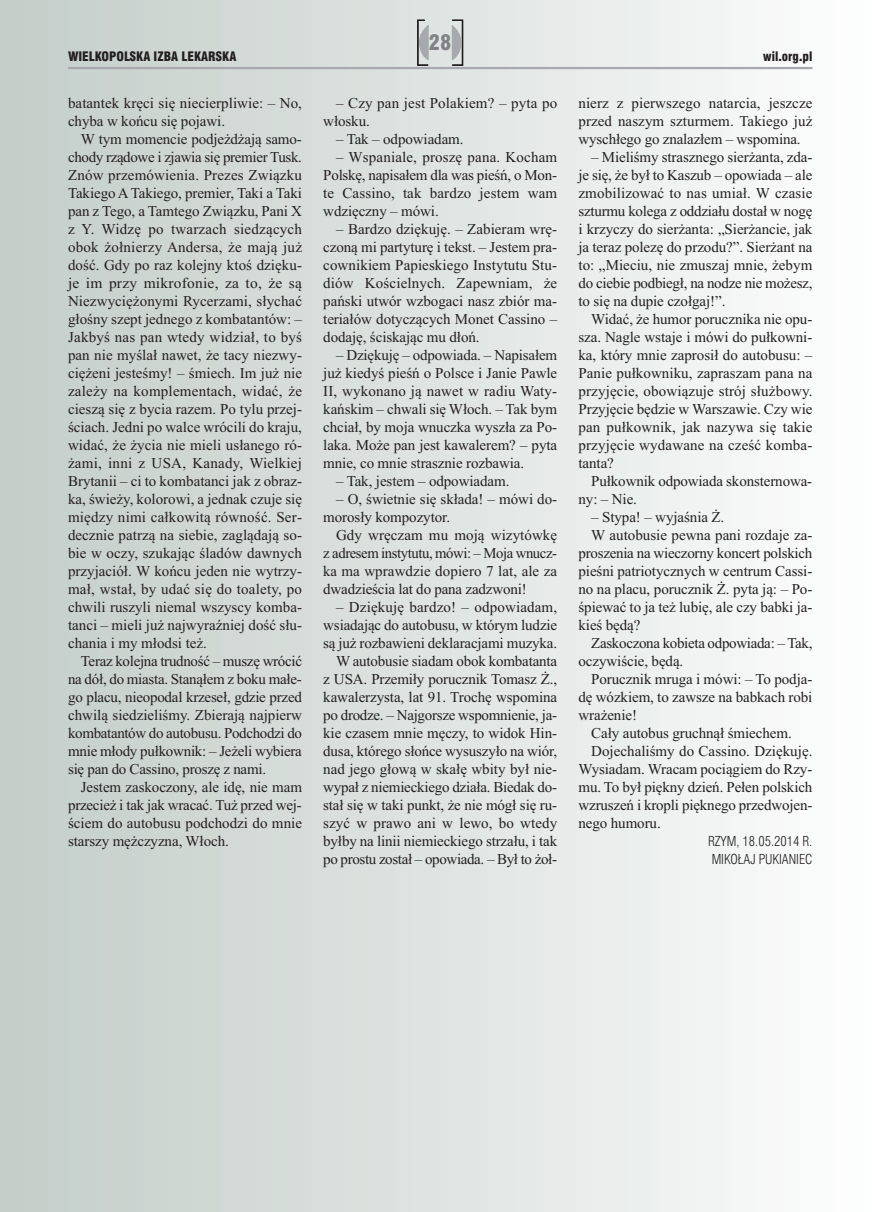
<style>
.page{position:relative;width:872px;height:1212px;background:#fff}
.page>*{position:absolute;margin:0;border:0;box-sizing:border-box;transform-origin:0 0}
.t1{font:21px "Swis 721 Blk Cn EU";color:#808285}
.t2{font:15px/18px "Times New Roman";letter-spacing:-.005em;color:#231f20;text-align:justify}
.t3{font:13.5px/18px "Swis 721 Lt Cn EU";color:#231f20}
.t4{font:12.75px "Swis 721 Blk Cn EU";color:#231f20}
</style>
<div class="page">
<div style="left:0;top:0;width:872px;height:1212px;background:linear-gradient(to right,#c3ccc8,#fcfdfd)"></div>
<hr style="left:68px;top:67px;width:744px;height:2px;background:#a8a9ad">
<div style="left:451px;top:20px;width:12px;height:46px;border:1px solid #231f20"></div>
<svg style="left:452px;top:25px;width:9px;height:35px"></svg>
<svg style="left:416px;top:19px;width:13px;height:48px"></svg>
<h1 class="t1" style="left:429px;top:30px;width:24px">28</h1>
<p class="t4" style="left:68px;top:48px;width:170px">WIELKOPOLSKA IZBA LEKARSKA</p>
<p class="t4" style="left:763px;top:48px;width:51px">wil.org.pl</p>
<p class="t2" style="left:68px;top:94px;width:235px">batantek kręci się niecierpliwie: – No, chyba w końcu się pojawi.</p>
<p class="t2" style="left:68px;top:130px;width:235px;text-indent:13px">W tym momencie podjeżdżają samo&shy;chody rządowe i zjawia się premier Tusk.<br>Znów przemówienia. Prezes Związku Takiego ATakiego, premier, Taki a Taki pan z Tego, a Tamtego Związku, Pani X z Y. Widzę po twarzach siedzących obok żołnierzy Andersa, że mają już dość. Gdy po raz kolejny ktoś dzięku&shy;je im przy mikrofonie, za to, że są Niezwyciężonymi Rycerzami, słychać głośny szept jednego z kombatantów: – Jakbyś nas pan wtedy widział, to byś pan nie myślał nawet, że tacy niezwy&shy;ciężeni jesteśmy! – śmiech. Im już nie zależy na komplementach, widać, że cieszą się z bycia razem. Po tylu przej&shy;ściach. Jedni po walce wrócili do kraju, widać, że życia nie mieli usłanego ró&shy;żami, inni z USA, Kanady, Wielkiej Brytanii – ci to kombatanci jak z obraz&shy;ka, świeży, kolorowi, a jednak czuje się między nimi całkowitą równość. Ser&shy;decznie patrzą na siebie, zaglądają so&shy;bie w oczy, szukając śladów dawnych przyjaciół. W końcu jeden nie wytrzy&shy;mał, wstał, by udać się do toalety, po chwili ruszyli niemal wszyscy komba&shy;tanci – mieli już najwyraźniej dość słu&shy;chania i my młodsi też.</p>
<p class="t2" style="left:68px;top:652px;width:235px;text-indent:13px">Teraz kolejna trudność – muszę wrócić na dół, do miasta. Stanąłem z boku małe&shy;go placu, nieopodal krzeseł, gdzie przed chwilą siedzieliśmy. Zbierają najpierw kombatantów do autobusu. Podchodzi do mnie młody pułkownik: – Jeżeli wybiera się pan do Cassino, proszę z nami.</p>
<p class="t2" style="left:68px;top:778px;width:235px;text-indent:13px">Jestem zaskoczony, ale idę, nie mam przecież i tak jak wracać. Tuż przed wej&shy;ściem do autobusu podchodzi do mnie starszy mężczyzna, Włoch.</p>
<p class="t2" style="left:323px;top:94px;width:235px;text-indent:13px">– Czy pan jest Polakiem? – pyta po włosku.</p>
<p class="t2" style="left:336px;top:130px;width:129px">– Tak – odpowiadam.</p>
<p class="t2" style="left:323px;top:148px;width:235px;text-indent:13px">– Wspaniale, proszę pana. Kocham Polskę, napisałem dla was pieśń, o Mon&shy;te Cassino, tak bardzo jestem wam wdzięczny – mówi.</p>
<p class="t2" style="left:323px;top:220px;width:235px;text-indent:13px">– Bardzo dziękuję. – Zabieram wrę&shy;czoną mi partyturę i tekst. – Jestem pra&shy;cownikiem Papieskiego Instytutu Stu&shy;diów Kościelnych. Zapewniam, że pański utwór wzbogaci nasz zbiór ma&shy;teriałów dotyczących Monet Cassino – dodaję, ściskając mu dłoń.</p>
<p class="t2" style="left:323px;top:346px;width:235px;text-indent:13px">– Dziękuję – odpowiada. – Napisałem już kiedyś pieśń o Polsce i Janie Pawle II, wykonano ją nawet w radiu Waty&shy;kańskim – chwali się Włoch. – Tak bym chciał, by moja wnuczka wyszła za Po&shy;laka. Może pan jest kawalerem? – pyta mnie, co mnie strasznie rozbawia.</p>
<p class="t2" style="left:336px;top:472px;width:175px">– Tak, jestem – odpowiadam.</p>
<p class="t2" style="left:323px;top:490px;width:235px;text-indent:13px">– O, świetnie się składa! – mówi do&shy;morosły kompozytor.</p>
<p class="t2" style="left:323px;top:526px;width:235px;text-indent:13px">Gdy wręczam mu moją wizytówkę z adresem instytutu, mówi: – Moja wnucz&shy;ka ma wprawdzie dopiero 7 lat, ale za dwadzieścia lat do pana zadzwoni!</p>
<p class="t2" style="left:323px;top:598px;width:235px;text-align:right">– Dziękuję bardzo! – odpowiadam, wsiadając do autobusu, w którym ludzie są już rozbawieni deklaracjami muzyka.<br>W autobusie siadam obok kombatanta<br>z USA. Przemiły porucznik Tomasz Ż., kawalerzysta, lat 91. Trochę wspomina po drodze. – Najgorsze wspomnienie, ja&shy;kie czasem mnie męczy, to widok Hin&shy;dusa, którego słońce wysuszyło na wiór, nad jego głową w skałę wbity był nie&shy;wypał z niemieckiego działa. Biedak do&shy;stał się w taki punkt, że nie mógł się ru&shy;szyć w prawo ani w lewo, bo wtedy byłby na linii niemieckiego strzału, i tak po prostu został – opowiada. – Był to żoł-</p>
<p class="t2" style="left:578px;top:94px;width:235px">nierz z pierwszego natarcia, jeszcze przed naszym szturmem. Takiego już wyschłego go znalazłem – wspomina.</p>
<p class="t2" style="left:578px;top:148px;width:235px;text-indent:13px">– Mieliśmy strasznego sierżanta, zda&shy;je się, że był to Kaszub – opowiada – ale zmobilizować to nas umiał. W czasie szturmu kolega z oddziału dostał w nogę i krzyczy do sierżanta: „Sierżancie, jak ja teraz polezę do przodu?”. Sierżant na to: „Mieciu, nie zmuszaj mnie, żebym do ciebie podbiegł, na nodze nie możesz, to się na dupie czołgaj!”.</p>
<p class="t2" style="left:578px;top:310px;width:235px;text-indent:13px">Widać, że humor porucznika nie opu&shy;sza. Nagle wstaje i mówi do pułkowni&shy;ka, który mnie zaprosił do autobusu: – Panie pułkowniku, zapraszam pana na przyjęcie, obowiązuje strój służbowy.<br>Przyjęcie będzie w Warszawie. Czy wie pan pułkownik, jak nazywa się takie przyjęcie wydawane na cześć komba&shy;tanta?</p>
<p class="t2" style="left:578px;top:472px;width:235px;text-indent:13px">Pułkownik odpowiada skonsternowa&shy;ny: – Nie.</p>
<p class="t2" style="left:591px;top:508px;width:135px">– Stypa! – wyjaśnia Ż.</p>
<p class="t2" style="left:591px;top:526px;width:223px">W autobusie pewna pani rozdaje za-</p>
<p class="t2" style="left:578px;top:544px;width:235px">proszenia na wieczorny koncert polskich</p>
<p class="t2" style="left:578px;top:562px;width:235px">pieśni patriotycznych w centrum Cassi-</p>
<p class="t2" style="left:578px;top:580px;width:235px">no na placu, porucznik Ż. pyta ją: – Po-</p>
<p class="t2" style="left:578px;top:598px;width:235px">śpiewać to ja też lubię, ale czy babki ja-</p>
<p class="t2" style="left:578px;top:616px;width:64px">kieś będą?</p>
<p class="t2" style="left:591px;top:634px;width:223px">Zaskoczona kobieta odpowiada: – Tak,</p>
<p class="t2" style="left:578px;top:652px;width:106px">oczywiście, będą.</p>
<p class="t2" style="left:591px;top:670px;width:223px">Porucznik mruga i mówi: – To podja-</p>
<p class="t2" style="left:578px;top:688px;width:235px">dę wózkiem, to zawsze na babkach robi</p>
<p class="t2" style="left:578px;top:706px;width:60px">wrażenie!</p>
<p class="t2" style="left:591px;top:724px;width:202px">Cały autobus gruchnął śmiechem.</p>
<p class="t2" style="left:591px;top:742px;width:223px">Dojechaliśmy do Cassino. Dziękuję.</p>
<p class="t2" style="left:578px;top:760px;width:235px">Wysiadam. Wracam pociągiem do Rzy-</p>
<p class="t2" style="left:578px;top:778px;width:235px">mu. To był piękny dzień. Pełen polskich</p>
<p class="t2" style="left:578px;top:796px;width:235px">wzruszeń i kropli pięknego przedwojen-</p>
<p class="t2" style="left:578px;top:814px;width:84px">nego humoru.</p>
<p class="t3" style="left:708px;top:832px;width:106px">RZYM, 18.05.2014 R.<br>MIKOŁAJ PUKIANIEC</p>
</div>
